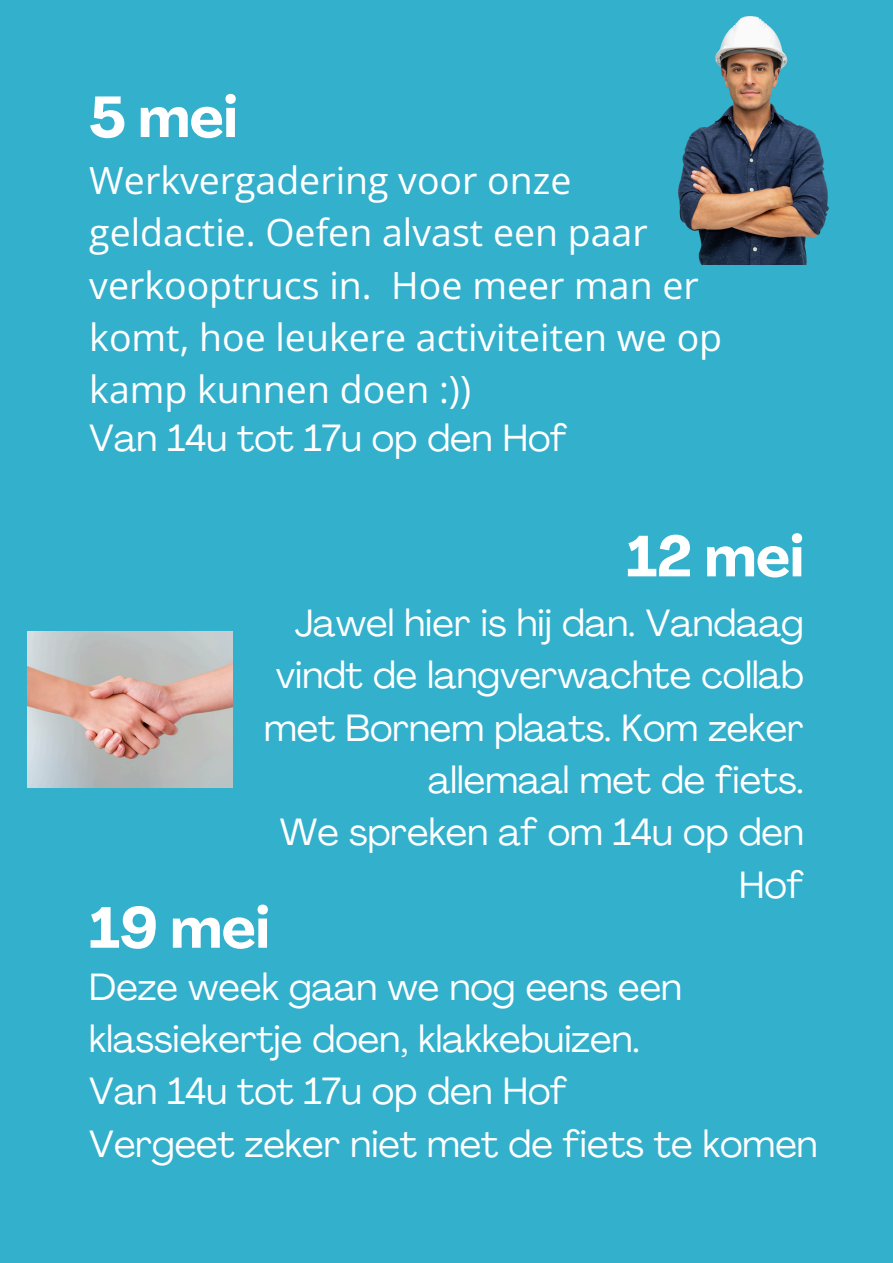
<style>
.page{position:relative;width:893px;height:1263px;background:#33b0cc}
.page>*{position:absolute;margin:0;border:0;box-sizing:border-box;transform-origin:0 0}
.t1{font:700 57px "Agrandir";color:#fff}
.t2{font:37.5px/52.3px "Agrandir";color:#fff;text-align:right}
.t3{font:37.5px/52.3px "Open Sans";color:#fff}
</style>
<div class="page">
<img style="left:678px;top:16px;width:151px;height:249px">
<img style="left:27px;top:631px;width:206px;height:157px">
<p class="t1" style="left:89px;top:94px;width:150px">5 mei</p>
<p class="t3" style="left:89px;top:153px;width:634px">Werkvergadering voor onze geldactie. Oefen alvast een paar verkooptrucs in. Hoe meer man er komt, hoe leukere activiteiten we op kamp kunnen doen :))</p>
<h1 class="t2" style="left:89px;top:415px;width:479px">Van 14u tot 17u op den Hof</h1>
<p class="t1" style="left:626px;top:534px;width:179px">12 mei</p>
<p class="t2" style="left:264px;top:600px;width:541px">Jawel hier is hij dan. Vandaag vindt de langverwachte collab met Bornem plaats. Kom zeker allemaal met de fiets.</p>
<p class="t2" style="left:280px;top:810px;width:525px">We spreken af om 14u op den<br>Hof</p>
<h1 class="t1" style="left:89px;top:905px;width:182px">19 mei</h1>
<p class="t2" style="left:89px;top:964px;width:594px;text-align:left">Deze week gaan we nog eens een klassiekertje doen, klakkebuizen.</p>
<p class="t2" style="left:89px;top:1069px;width:479px">Van 14u tot 17u op den Hof</p>
<p class="t2" style="left:89px;top:1121px;width:730px">Vergeet zeker niet met de fiets te komen</p>
</div>
